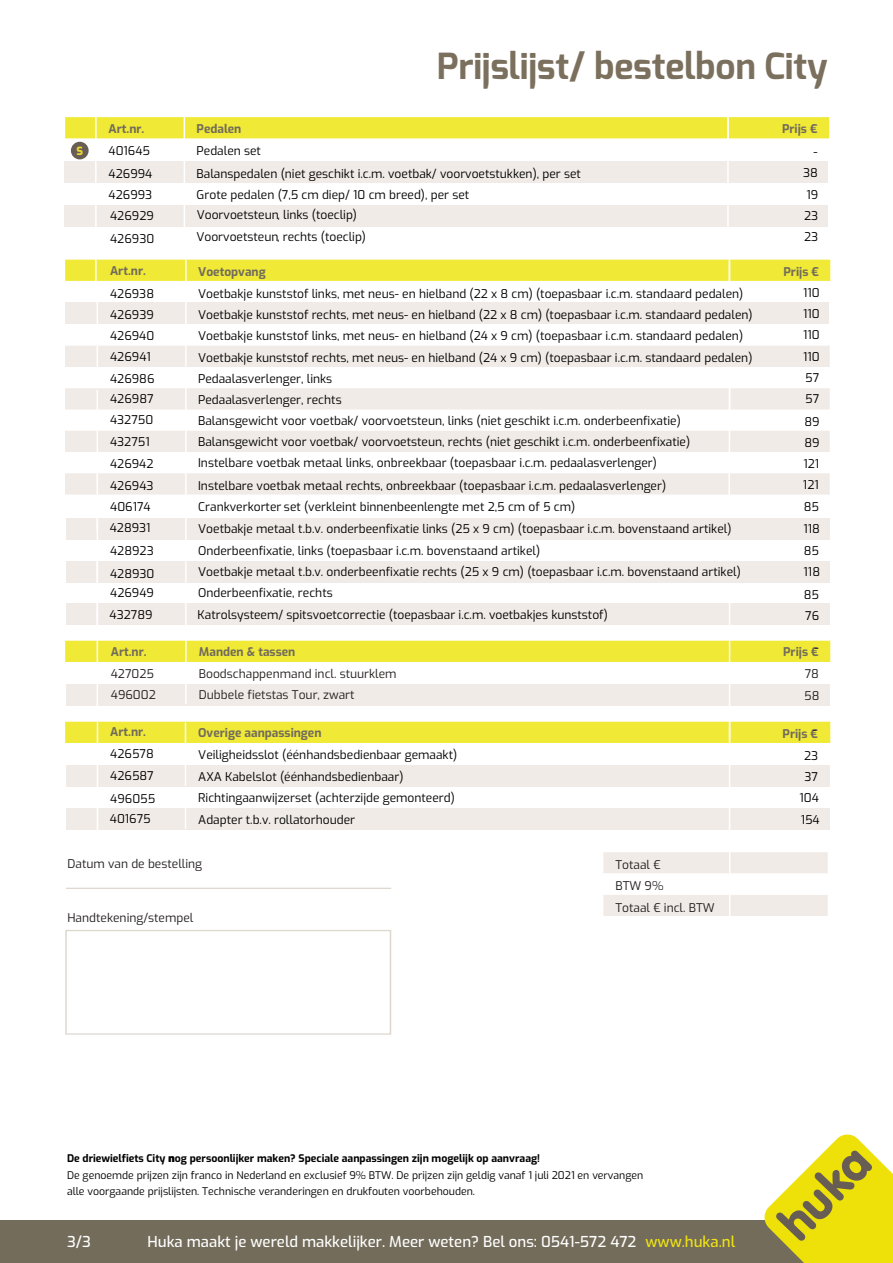
<style>
.page{position:relative;width:893px;height:1263px;background:#fff}
.page>*{position:absolute;margin:0;border:0;box-sizing:border-box;transform-origin:0 0}
.t1{font:700 36px "Exo";color:#7b705d}
.t2{font:500 15px "Exo";color:#fff}
.t3{font:12px/21.3px "Exo";color:#000}
.t4{font:12px/21.3px "Exo";color:#241f1f}
.t5{font:700 12px "Exo";color:#736c5b}
.t6{font:800 11.25px "Exo";color:#edda30}
.t7{font:10.5px/16.4px "Exo";color:#000}
.t8{font:700 10.5px "Exo";color:#000}
.s1{color:#f0e413}
</style>
<div class="page">
<div style="left:0;top:1220px;width:893px;height:43px;background:#736c5b"></div>
<svg style="left:764px;top:1134px;width:129px;height:129px"></svg>
<svg style="left:603px;top:852px;width:225px;height:64px"></svg>
<hr style="left:66px;top:888px;width:325px;height:1px;background:#ded7ce">
<div style="left:65px;top:930px;width:326px;height:105px;border:1px solid #ded7ce"></div>
<div style="left:64px;top:205px;width:763px;height:21px;background:#f0ebe6"></div>
<div style="left:64px;top:162px;width:763px;height:21px;background:#f0ebe6"></div>
<svg style="left:726px;top:161px;width:4px;height:66px"></svg>
<div style="left:66px;top:603px;width:764px;height:22px;background:#f0ebe6"></div>
<svg style="left:65px;top:721px;width:744px;height:66px"></svg>
<svg style="left:66px;top:705px;width:764px;height:1px"></svg>
<div style="left:66px;top:684px;width:764px;height:21px;background:#f0ebe6"></div>
<div style="left:66px;top:561px;width:764px;height:22px;background:#f0ebe6"></div>
<div style="left:66px;top:518px;width:764px;height:21px;background:#f0ebe6"></div>
<svg style="left:65px;top:346px;width:765px;height:148px;fill:#f0ebe6"></svg>
<div style="left:66px;top:765px;width:764px;height:21px;background:#f0ebe6"></div>
<div style="left:66px;top:808px;width:764px;height:22px;background:#f0ebe6"></div>
<hr style="left:729px;top:753px;width:1px;height:35px;background:#fff">
<svg style="left:185px;top:808px;width:1px;height:21px"></svg>
<hr style="left:729px;top:808px;width:1px;height:35px;background:#fff">
<svg style="left:185px;top:765px;width:1px;height:21px"></svg>
<hr style="left:96px;top:721px;width:3px;height:112px;background:#fff">
<div style="left:71px;top:142px;width:18px;height:17px;background:#685e55;border-radius:50%"></div>
<div style="left:65px;top:640px;width:766px;height:22px;background:#f0ea36"></div>
<div style="left:65px;top:722px;width:765px;height:22px;background:#f0ea36"></div>
<hr style="left:728px;top:596px;width:3px;height:144px;background:#fff">
<svg style="left:97px;top:346px;width:1px;height:23px"></svg>
<svg style="left:97px;top:390px;width:1px;height:21px"></svg>
<svg style="left:97px;top:431px;width:1px;height:23px"></svg>
<svg style="left:97px;top:464px;width:1px;height:30px"></svg>
<hr style="left:96px;top:611px;width:3px;height:109px;background:#fff">
<hr style="left:96px;top:524px;width:3px;height:103px;background:#fff">
<svg style="left:65px;top:260px;width:765px;height:64px"></svg>
<svg style="left:728px;top:362px;width:3px;height:133px"></svg>
<svg style="left:182px;top:260px;width:7px;height:444px"></svg>
<div style="left:65px;top:117px;width:764px;height:21px;background:#f0ea36"></div>
<hr style="left:727px;top:107px;width:2px;height:33px;background:#fff">
<svg style="left:182px;top:117px;width:4px;height:110px"></svg>
<svg style="left:94px;top:117px;width:4px;height:172px"></svg>
<h1 class="t1" style="left:437px;top:43px;width:392px">Prijslijst/ bestelbon City</h1>
<p class="t6" style="left:76px;top:142px;width:8px">S</p>
<p class="t5" style="left:109px;top:119px;width:37px">Art.nr.</p>
<p class="t5" style="left:197px;top:120px;width:46px">Pedalen</p>
<p class="t5" style="left:782px;top:120px;width:37px">Prijs €</p>
<p class="t3" style="left:109px;top:140px;width:43px">401645</p>
<p class="t3" style="left:197px;top:139px;width:66px">Pedalen set</p>
<p class="t3" style="left:814px;top:140px;width:6px">-</p>
<p class="t3" style="left:109px;top:162px;width:45px">426994</p>
<p class="t3" style="left:197px;top:162px;width:386px">Balanspedalen (niet geschikt i.c.m. voetbak/ voorvoetstukken), per set</p>
<p class="t3" style="left:803px;top:161px;width:16px">38</p>
<p class="t3" style="left:109px;top:184px;width:45px">426993</p>
<p class="t3" style="left:197px;top:184px;width:274px">Grote pedalen (7,5 cm diep/ 10 cm breed), per set</p>
<p class="t3" style="left:807px;top:183px;width:13px">19</p>
<p class="t3" style="left:110px;top:204px;width:45px">426929</p>
<p class="t3" style="left:197px;top:204px;width:162px">Voorvoetsteun, links (toeclip)</p>
<p class="t3" style="left:804px;top:204px;width:16px">23</p>
<p class="t3" style="left:110px;top:227px;width:46px">426930</p>
<p class="t3" style="left:196px;top:225px;width:171px">Voorvoetsteun, rechts (toeclip)</p>
<p class="t3" style="left:804px;top:225px;width:16px">23</p>
<p class="t5" style="left:110px;top:262px;width:37px">Art.nr.</p>
<p class="t5" style="left:198px;top:262px;width:69px">Voetopvang</p>
<p class="t5" style="left:783px;top:262px;width:37px">Prijs €</p>
<p class="t3" style="left:110px;top:282px;width:45px">426938</p>
<p class="t3" style="left:198px;top:282px;width:547px">Voetbakje kunststof links, met neus- en hielband (22 x 8 cm) (toepasbaar i.c.m. standaard pedalen)</p>
<p class="t3" style="left:803px;top:281px;width:18px">110</p>
<p class="t3" style="left:110px;top:303px;width:45px">426939</p>
<p class="t3" style="left:198px;top:303px;width:556px">Voetbakje kunststof rechts, met neus- en hielband (22 x 8 cm) (toepasbaar i.c.m. standaard pedalen)</p>
<p class="t3" style="left:803px;top:302px;width:18px">110</p>
<p class="t3" style="left:110px;top:324px;width:46px">426940</p>
<p class="t3" style="left:198px;top:324px;width:546px">Voetbakje kunststof links, met neus- en hielband (24 x 9 cm) (toepasbaar i.c.m. standaard pedalen)</p>
<p class="t3" style="left:803px;top:323px;width:18px">110</p>
<p class="t3" style="left:110px;top:345px;width:42px">426941</p>
<p class="t3" style="left:198px;top:347px;width:556px">Voetbakje kunststof rechts, met neus- en hielband (24 x 9 cm) (toepasbaar i.c.m. standaard pedalen)</p>
<p class="t3" style="left:803px;top:346px;width:18px">110</p>
<p class="t3" style="left:110px;top:368px;width:46px">426986</p>
<p class="t3" style="left:198px;top:367px;width:136px">Pedaalasverlenger, links</p>
<p class="t3" style="left:805px;top:366px;width:16px">57</p>
<p class="t3" style="left:110px;top:387px;width:45px">426987</p>
<p class="t3" style="left:198px;top:389px;width:145px">Pedaalasverlenger, rechts</p>
<p class="t3" style="left:805px;top:388px;width:16px">57</p>
<p class="t3" style="left:110px;top:408px;width:45px">432750</p>
<p class="t3" style="left:198px;top:409px;width:484px">Balansgewicht voor voetbak/ voorvoetsteun, links (niet geschikt i.c.m. onderbeenfixatie)</p>
<p class="t3" style="left:804px;top:410px;width:17px">89</p>
<p class="t3" style="left:110px;top:431px;width:41px">432751</p>
<p class="t3" style="left:198px;top:431px;width:494px">Balansgewicht voor voetbak/ voorvoetsteun, rechts (niet geschikt i.c.m. onderbeenfixatie)</p>
<p class="t3" style="left:804px;top:431px;width:17px">89</p>
<p class="t3" style="left:110px;top:452px;width:45px">426942</p>
<p class="t3" style="left:198px;top:451px;width:460px">Instelbare voetbak metaal links, onbreekbaar (toepasbaar i.c.m. pedaalasverlenger)</p>
<p class="t3" style="left:803px;top:452px;width:17px">121</p>
<p class="t3" style="left:110px;top:475px;width:45px">426943</p>
<p class="t3" style="left:198px;top:474px;width:470px">Instelbare voetbak metaal rechts, onbreekbaar (toepasbaar i.c.m. pedaalasverlenger)</p>
<p class="t3" style="left:803px;top:473px;width:17px">121</p>
<p class="t3" style="left:110px;top:516px;width:42px">428931</p>
<p class="t3" style="left:804px;top:518px;width:18px">118</p>
<p class="t3" style="left:110px;top:539px;width:45px">428923</p>
<p class="t3" style="left:804px;top:539px;width:17px">85</p>
<p class="t3" style="left:110px;top:562px;width:46px">428930</p>
<p class="t3" style="left:804px;top:560px;width:18px">118</p>
<p class="t3" style="left:110px;top:582px;width:45px">426949</p>
<p class="t3" style="left:804px;top:583px;width:17px">85</p>
<p class="t3" style="left:110px;top:604px;width:44px">432789</p>
<p class="t3" style="left:198px;top:604px;width:412px">Katrolsysteem/ spitsvoetcorrectie (toepasbaar i.c.m. voetbakjes kunststof)</p>
<p class="t3" style="left:805px;top:604px;width:15px">76</p>
<p class="t3" style="left:110px;top:496px;width:42px">406174</p>
<p class="t3" style="left:198px;top:496px;width:379px">Crankverkorter set (verkleint binnenbeenlengte met 2,5 cm of 5 cm)</p>
<p class="t3" style="left:804px;top:496px;width:17px">85</p>
<p class="t3" style="left:198px;top:517px;width:544px">Voetbakje metaal t.b.v. onderbeenfixatie links (25 x 9 cm) (toepasbaar i.c.m. bovenstaand artikel)<br>Onderbeenfixatie, links (toepasbaar i.c.m. bovenstaand artikel)<br>Voetbakje metaal t.b.v. onderbeenfixatie rechts (25 x 9 cm) (toepasbaar i.c.m. bovenstaand artikel)<br>Onderbeenfixatie, rechts</p>
<p class="t5" style="left:199px;top:643px;width:98px">Manden &amp; tassen</p>
<p class="t4" style="left:814px;top:636px;width:6px">-</p>
<p class="t5" style="left:111px;top:643px;width:37px">Art.nr.</p>
<p class="t4" style="left:111px;top:662px;width:45px">427025</p>
<p class="t4" style="left:199px;top:662px;width:199px">Boodschappenmand incl. stuurklem</p>
<p class="t4" style="left:805px;top:662px;width:16px">78</p>
<p class="t5" style="left:783px;top:643px;width:37px">Prijs €</p>
<p class="t4" style="left:111px;top:684px;width:46px">496002</p>
<p class="t4" style="left:199px;top:684px;width:157px">Dubbele fietstas Tour, zwart</p>
<p class="t4" style="left:804px;top:684px;width:17px">58</p>
<p class="t5" style="left:110px;top:723px;width:37px">Art.nr.</p>
<p class="t5" style="left:198px;top:723px;width:125px">Overige aanpassingen</p>
<p class="t5" style="left:783px;top:725px;width:37px">Prijs €<sup>-</sup></p>
<p class="t3" style="left:110px;top:743px;width:45px">426578</p>
<p class="t3" style="left:198px;top:744px;width:260px">Veiligheidsslot (éénhandsbedienbaar gemaakt)</p>
<p class="t3" style="left:804px;top:744px;width:16px">23</p>
<p class="t3" style="left:110px;top:764px;width:45px">426587</p>
<p class="t3" style="left:198px;top:765px;width:207px">AXA Kabelslot (éénhandsbedienbaar)</p>
<p class="t3" style="left:804px;top:765px;width:15px">37</p>
<p class="t3" style="left:110px;top:787px;width:47px">496055</p>
<p class="t3" style="left:198px;top:787px;width:258px">Richtingaanwijzerset (achterzijde gemonteerd)</p>
<p class="t3" style="left:799px;top:786px;width:21px">104</p>
<p class="t3" style="left:110px;top:807px;width:42px">401675</p>
<p class="t3" style="left:198px;top:808px;width:158px">Adapter t.b.v. rollatorhouder</p>
<p class="t3" style="left:801px;top:808px;width:21px">154</p>
<p class="t4" style="left:67px;top:852px;width:136px">Datum van de bestelling</p>
<p class="t4" style="left:67px;top:906px;width:127px">Handtekening/stempel</p>
<p class="t4" style="left:615px;top:853px;width:101px">Totaal €<br>BTW 9%<br>Totaal € incl. BTW</p>
<p class="t8" style="left:67px;top:1150px;width:474px">De driewielfiets City nog persoonlijker maken? Speciale aanpassingen zijn mogelijk op aanvraag!</p>
<p class="t7" style="left:67px;top:1166px;width:578px">De genoemde prijzen zijn franco in Nederland en exclusief 9% BTW. De prijzen zijn geldig vanaf 1 juli 2021 en vervangen alle voorgaande prijslijsten. Technische veranderingen en drukfouten voorbehouden.</p>
<p class="t2" style="left:67px;top:1230px;width:25px">3/3</p>
<p class="t2" style="left:148px;top:1231px;width:589px">Huka maakt je wereld makkelijker. Meer weten? Bel ons: 0541-572 472 <span class="s1">www.huka.nl</span></p>
</div>
